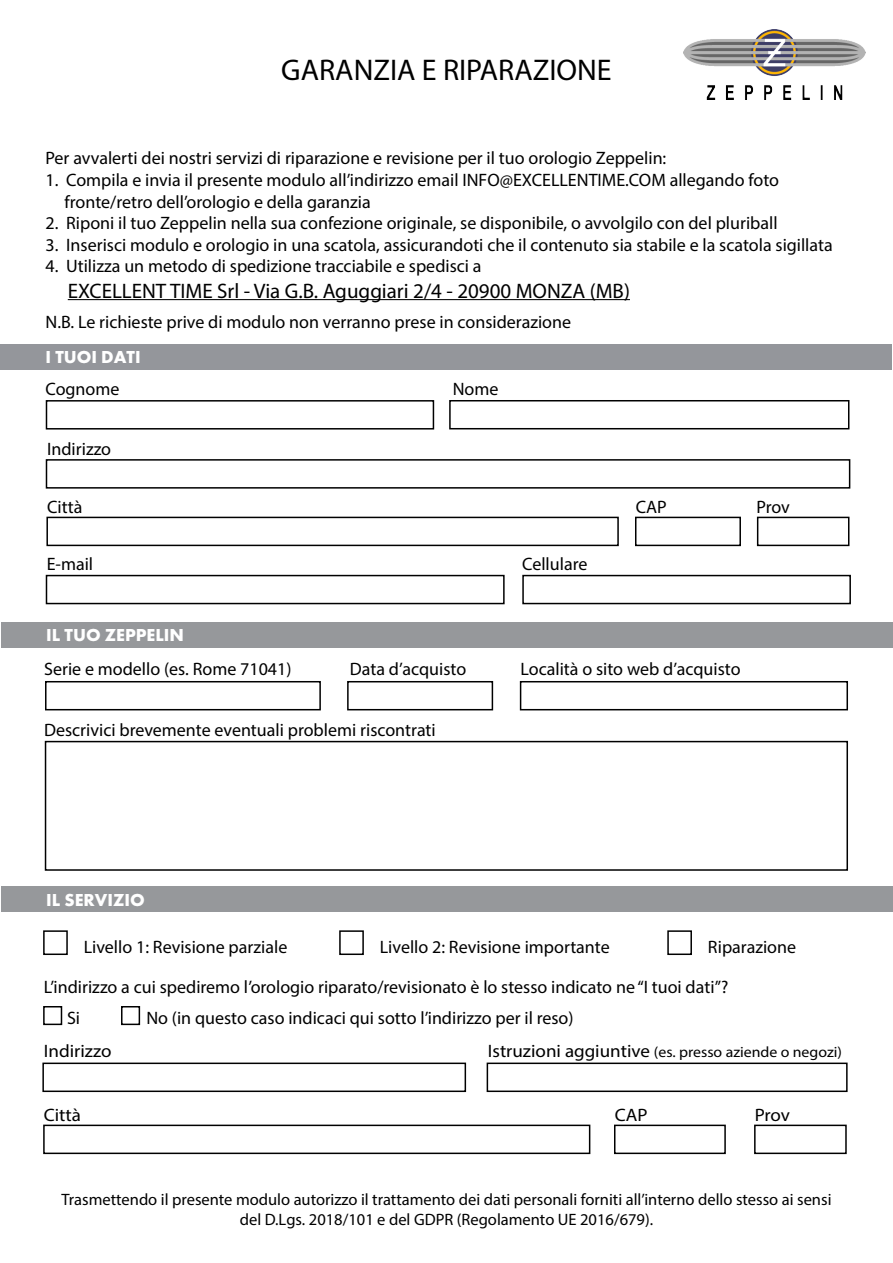
<style>
.page{position:relative;width:893px;height:1263px;background:#fff}
.page>*{position:absolute;margin:0;border:0;box-sizing:border-box;transform-origin:0 0}
.t1{font:30px "Myriad Pro";color:#000}
.t2{font:21px "Myriad Pro";color:#000}
.t3{font:18px/21.6px "Myriad Pro";color:#000}
.t4{font:700 18px "Futura PT";color:#fff}
.t5{font:18px "Myriad Pro";color:#000;scale:1.06 1}
.t6{font:16.5px/19.8px "Myriad Pro";color:#000;text-align:center}
.t7{font:15px "Myriad Pro";color:#000;scale:1.06 1}
.s1{font-size:18px}
</style>
<div class="page">
<hr style="left:68px;top:299px;width:562px;height:1px;background:#000">
<div style="left:0;top:344px;width:892px;height:26px;background:#94969b"></div>
<div style="left:1px;top:622px;width:892px;height:26px;background:#96989b"></div>
<div style="left:1px;top:886px;width:891px;height:26px;background:#96989b"></div>
<img style="left:684px;top:30px;width:182px;height:69px">
<div style="left:46px;top:400px;width:388px;height:30px;border:2px solid #000"></div>
<div style="left:449px;top:400px;width:400px;height:29px;border:2px solid #000"></div>
<div style="left:46px;top:459px;width:804px;height:30px;border:2px solid #000"></div>
<div style="left:46px;top:517px;width:573px;height:29px;border:2px solid #000"></div>
<div style="left:635px;top:517px;width:106px;height:29px;border:2px solid #000"></div>
<div style="left:757px;top:517px;width:92px;height:29px;border:2px solid #000"></div>
<div style="left:46px;top:575px;width:459px;height:29px;border:2px solid #000"></div>
<div style="left:522px;top:575px;width:329px;height:29px;border:2px solid #000"></div>
<div style="left:45px;top:681px;width:276px;height:29px;border:2px solid #000"></div>
<div style="left:347px;top:681px;width:146px;height:29px;border:2px solid #000"></div>
<div style="left:520px;top:681px;width:328px;height:29px;border:2px solid #000"></div>
<div style="left:45px;top:741px;width:803px;height:130px;border:2px solid #000"></div>
<div style="left:43px;top:1006px;width:19px;height:19px;border:2px solid #000"></div>
<div style="left:121px;top:1006px;width:19px;height:19px;border:2px solid #000"></div>
<div style="left:42px;top:1062px;width:424px;height:30px;border:2px solid #000"></div>
<div style="left:43px;top:1125px;width:547px;height:29px;border:2px solid #000"></div>
<div style="left:614px;top:1125px;width:112px;height:29px;border:2px solid #000"></div>
<div style="left:754px;top:1125px;width:93px;height:29px;border:2px solid #000"></div>
<div style="left:487px;top:1062px;width:361px;height:30px;border:2px solid #000"></div>
<div style="left:43px;top:930px;width:25px;height:25px;border:2px solid #000"></div>
<div style="left:339px;top:930px;width:25px;height:25px;border:2px solid #000"></div>
<div style="left:667px;top:930px;width:25px;height:25px;border:2px solid #000"></div>
<h1 class="t1" style="left:281px;top:51px;width:332px">GARANZIA E RIPARAZIONE</h1>
<p class="t3" style="left:46px;top:147px;width:622px">Per avvalerti dei nostri servizi di riparazione e revisione per il tuo orologio Zeppelin:</p>
<p class="t3" style="left:65px;top:169px;width:716px;text-indent:-19px">1. Compila e invia il presente modulo all’indirizzo email INFO@EXCELLENTIME.COM allegando foto fronte/retro dell’orologio e della garanzia</p>
<p class="t3" style="left:46px;top:212px;width:734px">2. Riponi il tuo Zeppelin nella sua confezione originale, se disponibile, o avvolgilo con del pluriball</p>
<p class="t3" style="left:46px;top:234px;width:789px">3. Inserisci modulo e orologio in una scatola, assicurandoti che il contenuto sia stabile e la scatola sigillata</p>
<p class="t3" style="left:46px;top:255px;width:438px">4. Utilizza un metodo di spedizione tracciabile e spedisci a</p>
<p class="t2" style="left:68px;top:278px;width:564px">EXCELLENT TIME Srl - Via G.B. Aguggiari 2/4 - 20900 MONZA (MB)</p>
<p class="t3" style="left:46px;top:311px;width:527px">N.B. Le richieste prive di modulo non verranno prese in considerazione</p>
<p class="t4" style="left:46px;top:346px;width:97px">I TUOI DATI</p>
<p class="t3" style="left:46px;top:377px;width:75px">Cognome</p>
<p class="t3" style="left:453px;top:377px;width:47px">Nome</p>
<p class="t3" style="left:47px;top:438px;width:66px">Indirizzo</p>
<p class="t3" style="left:47px;top:496px;width:37px">Città</p>
<p class="t3" style="left:636px;top:496px;width:33px">CAP</p>
<p class="t3" style="left:756px;top:496px;width:35px">Prov</p>
<p class="t3" style="left:47px;top:553px;width:48px">E-mail</p>
<p class="t3" style="left:522px;top:553px;width:67px">Cellulare</p>
<p class="t4" style="left:46px;top:624px;width:139px">IL TUO ZEPPELIN</p>
<p class="t3" style="left:44px;top:658px;width:249px">Serie e modello (es. Rome 71041)</p>
<p class="t3" style="left:350px;top:658px;width:118px">Data d’acquisto</p>
<p class="t3" style="left:521px;top:658px;width:221px">Località o sito web d’acquisto</p>
<p class="t3" style="left:44px;top:718px;width:393px">Descrivici brevemente eventuali problemi riscontrati</p>
<p class="t4" style="left:46px;top:888px;width:100px">IL SERVIZIO</p>
<p class="t3" style="left:84px;top:936px;width:205px">Livello 1: Revisione parziale</p>
<p class="t3" style="left:380px;top:936px;width:231px">Livello 2: Revisione importante</p>
<p class="t3" style="left:708px;top:936px;width:90px">Riparazione</p>
<p class="t3" style="left:44px;top:976px;width:686px">L’indirizzo a cui spediremo l’orologio riparato/revisionato è lo stesso indicato ne “I tuoi dati”?</p>
<p class="t3" style="left:67px;top:1007px;width:15px">Si</p>
<p class="t3" style="left:146px;top:1007px;width:429px">No (in questo caso indicaci qui sotto l’indirizzo per il reso)</p>
<p class="t5" style="left:44px;top:1040px;width:65px">Indirizzo</p>
<p class="t7" style="left:488px;top:1043px;width:336px"><span class="s1">Istruzioni aggiuntive</span> (es. presso aziende o negozi)</p>
<p class="t5" style="left:44px;top:1104px;width:37px">Città</p>
<p class="t5" style="left:615px;top:1104px;width:32px">CAP</p>
<p class="t5" style="left:755px;top:1104px;width:35px">Prov</p>
<p class="t6" style="left:61px;top:1189px;width:772px">Trasmettendo il presente modulo autorizzo il trattamento dei dati personali forniti all’interno dello stesso ai sensi del D.Lgs. 2018/101 e del GDPR (Regolamento UE 2016/679).</p>
</div>
